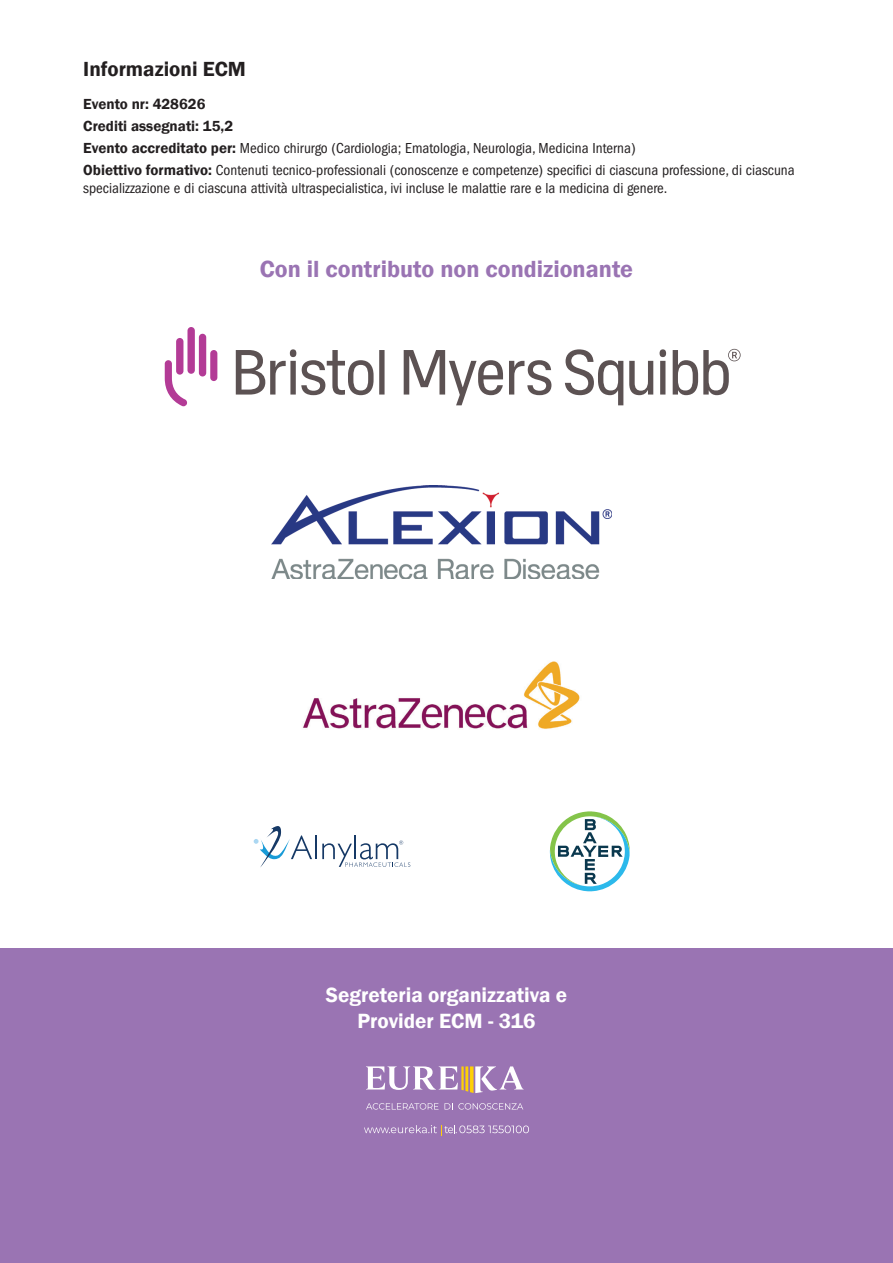
<style>
.page{position:relative;width:893px;height:1263px;background:#fff}
.page>*{position:absolute;margin:0;border:0;box-sizing:border-box;transform-origin:0 0}
.t1{font:600 24px "Franklin Gothic";color:#9a74b3}
.t2{font:600 21.15px/25.3px "Franklin Gothic";color:#fff;text-align:center}
.t3{font:600 21px "Franklin Gothic";color:#231f20}
.t4{font:condensed 15px/22.2px "Franklin Gothic LT";color:#231f20}
.t5{font:600 15px/22.2px "Franklin Gothic";color:#231f20}
.s1{font-family:"Franklin Gothic";font-weight:600;font-stretch:normal}
</style>
<div class="page">
<div style="left:0;top:948px;width:893px;height:315px;background:#9a74b3"></div>
<svg style="left:366px;top:1066px;width:158px;height:27px"></svg>
<svg style="left:366px;top:1103px;width:72px;height:6px"></svg>
<svg style="left:444px;top:1103px;width:79px;height:6px"></svg>
<svg style="left:364px;top:1125px;width:165px;height:10px"></svg>
<img style="left:272px;top:486px;width:340px;height:93px">
<img style="left:302px;top:661px;width:278px;height:68px">
<svg style="left:254px;top:826px;width:58px;height:42px"></svg>
<hr style="left:315px;top:836px;width:2px;height:23px;background:#163966">
<svg style="left:322px;top:836px;width:88px;height:31px"></svg>
<svg style="left:550px;top:811px;width:80px;height:80px"></svg>
<svg style="left:165px;top:327px;width:52px;height:79px"></svg>
<svg style="left:236px;top:349px;width:505px;height:56px"></svg>
<h3 class="t3" style="left:83px;top:56px;width:164px">Informazioni ECM</h3>
<p class="t5" style="left:83px;top:93px;width:151px">Evento nr: 428626<br>Crediti assegnati: 15,2</p>
<p class="t4" style="left:83px;top:137px;width:713px"><span class="s1">Evento accreditato per:</span> Medico chirurgo (Cardiologia; Ematologia, Neurologia, Medicina Interna)<br><span class="s1">Obiettivo formativo:</span> Contenuti tecnico-professionali (conoscenze e competenze) specifici di ciascuna professione, di ciascuna</p>
<p class="t4" style="left:83px;top:177px;width:586px">specializzazione e di ciascuna attività ultraspecialistica, ivi incluse le malattie rare e la medicina di genere.</p>
<h1 class="t1" style="left:260px;top:255px;width:375px">Con il contributo non condizionante</h1>
<h2 class="t2" style="left:326px;top:983px;width:243px">Segreteria organizzativa e<br>Provider ECM - 316</h2>
</div>
